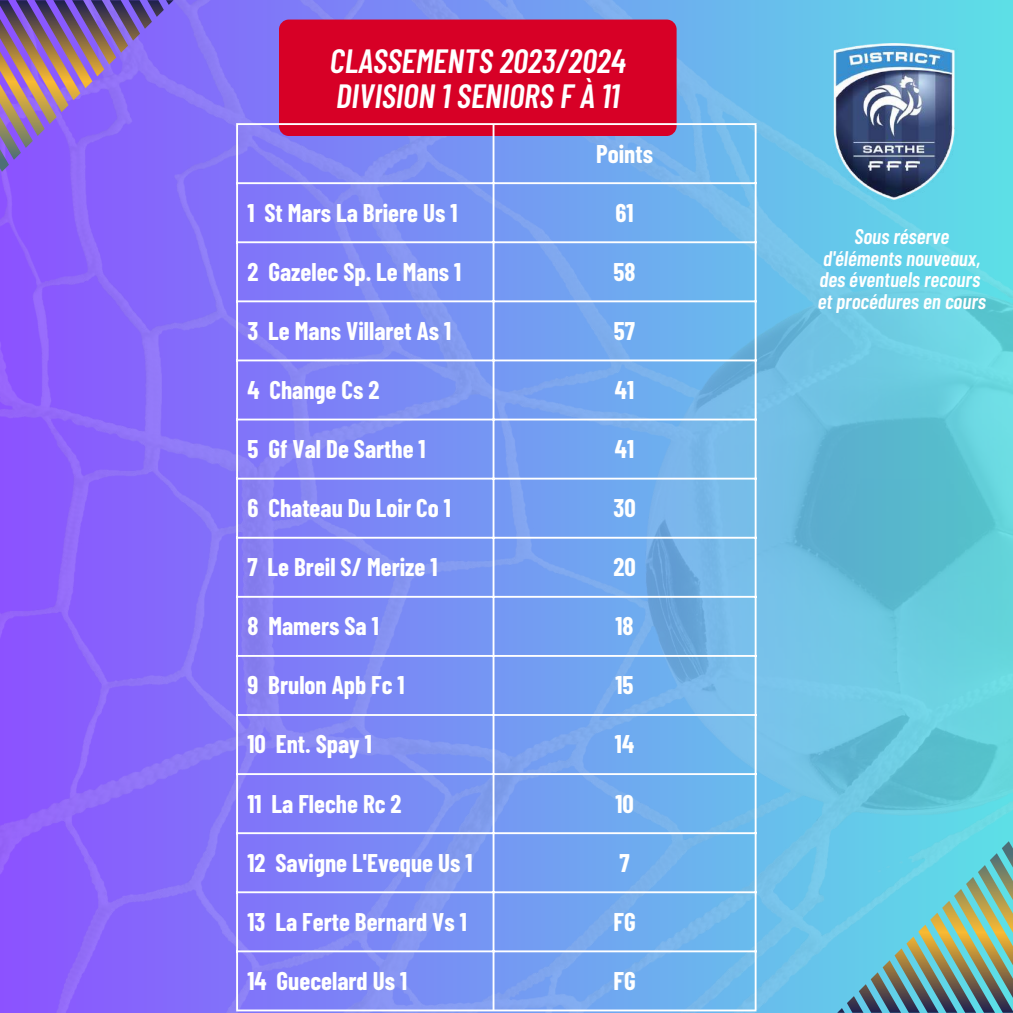
<style>
.page{position:relative;width:1013px;height:1013px;background:#fff}
.page>*{position:absolute;margin:0;border:0;box-sizing:border-box;transform-origin:0 0}
.t1{font:italic 600 33.62px/34.8px "Barlow Condensed";color:#fff}
.t2{font:700 25px "Barlow Condensed";color:#fff}
.t3{font:italic 600 21.12px/21.5px "Barlow Condensed";color:#fff;text-align:center}
</style>
<div class="page">
<img style="left:0;top:0;width:1012px;height:1012px">
<div style="left:279px;top:20px;width:397px;height:116px;background:#d70026;border-radius:10px"></div>
<svg style="left:0;top:0;width:173px;height:172px;background:#8b68c4"></svg>
<svg style="left:837px;top:841px;width:175px;height:171px;background:#6fb7b9"></svg>
<hr style="left:236px;top:125px;width:2px;height:884px;background:#fff">
<hr style="left:492px;top:125px;width:2px;height:884px;background:#fff">
<hr style="left:754px;top:125px;width:2px;height:884px;background:#fff">
<hr style="left:236px;top:123px;width:520px;height:2px;background:#fff">
<hr style="left:236px;top:182px;width:520px;height:2px;background:#fff">
<hr style="left:236px;top:241px;width:520px;height:2px;background:#fff">
<hr style="left:236px;top:300px;width:520px;height:2px;background:#fff">
<hr style="left:236px;top:359px;width:520px;height:2px;background:#fff">
<hr style="left:236px;top:418px;width:520px;height:2px;background:#fff">
<hr style="left:236px;top:477px;width:520px;height:2px;background:#fff">
<hr style="left:236px;top:537px;width:520px;height:1px;background:#fff">
<hr style="left:236px;top:596px;width:520px;height:1px;background:#fff">
<hr style="left:236px;top:655px;width:520px;height:2px;background:#fff">
<hr style="left:236px;top:714px;width:520px;height:2px;background:#fff">
<hr style="left:236px;top:773px;width:520px;height:2px;background:#fff">
<hr style="left:236px;top:832px;width:520px;height:2px;background:#fff">
<hr style="left:236px;top:891px;width:520px;height:2px;background:#fff">
<hr style="left:236px;top:950px;width:520px;height:2px;background:#fff">
<hr style="left:236px;top:1009px;width:520px;height:2px;background:#fff">
<img style="left:819px;top:43px;width:139px;height:160px">
<h1 class="t1" style="left:330px;top:42px;width:297px">CLASSEMENTS 2023/2024<br>DIVISION 1 SENIORS F À 11</h1>
<p class="t2" style="left:596px;top:137px;width:58px">Points</p>
<p class="t2" style="left:247px;top:197px;width:212px">1 St Mars La Briere Us 1</p>
<p class="t2" style="left:615px;top:197px;width:20px">61</p>
<p class="t2" style="left:247px;top:256px;width:215px">2 Gazelec Sp. Le Mans 1</p>
<p class="t2" style="left:613px;top:256px;width:23px">58</p>
<p class="t2" style="left:247px;top:315px;width:205px">3 Le Mans Villaret As 1</p>
<p class="t2" style="left:614px;top:315px;width:23px">57</p>
<p class="t2" style="left:247px;top:374px;width:133px">4 Change Cs 2</p>
<p class="t2" style="left:615px;top:374px;width:21px">41</p>
<p class="t2" style="left:247px;top:433px;width:180px">5 Gf Val De Sarthe 1</p>
<p class="t2" style="left:615px;top:433px;width:21px">41</p>
<p class="t2" style="left:247px;top:492px;width:205px">6 Chateau Du Loir Co 1</p>
<p class="t2" style="left:613px;top:492px;width:24px">30</p>
<p class="t2" style="left:247px;top:551px;width:192px">7 Le Breil S/ Merize 1</p>
<p class="t2" style="left:613px;top:551px;width:24px">20</p>
<p class="t2" style="left:247px;top:610px;width:133px">8 Mamers Sa 1</p>
<p class="t2" style="left:615px;top:610px;width:20px">18</p>
<p class="t2" style="left:247px;top:669px;width:159px">9 Brulon Apb Fc 1</p>
<p class="t2" style="left:615px;top:669px;width:20px">15</p>
<p class="t2" style="left:247px;top:728px;width:126px">10 Ent. Spay 1</p>
<p class="t2" style="left:615px;top:728px;width:21px">14</p>
<p class="t2" style="left:247px;top:787px;width:156px">11 La Fleche Rc 2</p>
<p class="t2" style="left:615px;top:787px;width:20px">10</p>
<p class="t2" style="left:247px;top:846px;width:227px">12 Savigne L'Eveque Us 1</p>
<p class="t2" style="left:619px;top:846px;width:12px">7</p>
<p class="t2" style="left:247px;top:905px;width:221px">13 La Ferte Bernard Vs 1</p>
<p class="t2" style="left:613px;top:905px;width:24px">FG</p>
<p class="t2" style="left:247px;top:964px;width:161px">14 Guecelard Us 1</p>
<p class="t2" style="left:613px;top:964px;width:24px">FG</p>
<p class="t3" style="left:817px;top:225px;width:170px">Sous réserve d'éléments nouveaux, des éventuels recours et procédures en cours</p>
</div>
